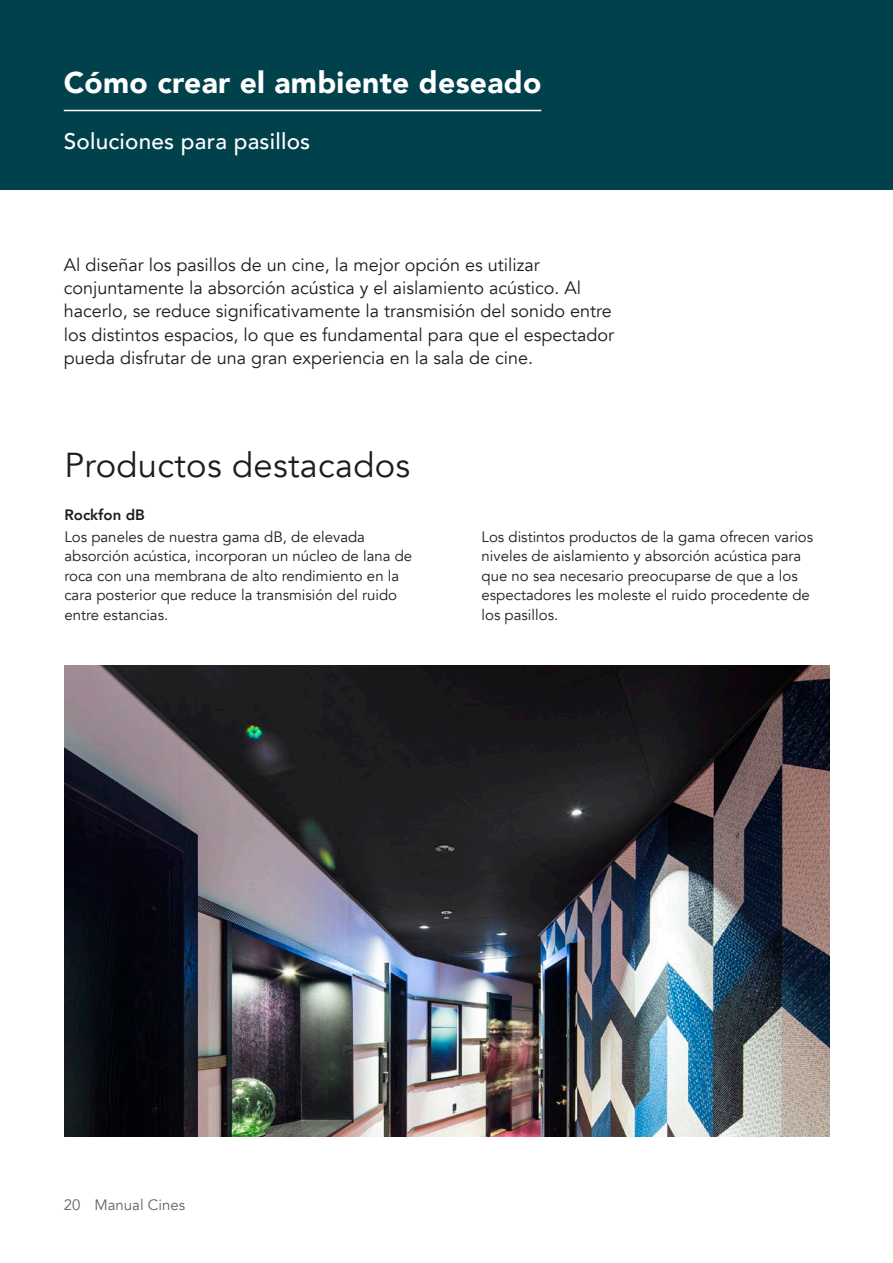
<style>
.page{position:relative;width:893px;height:1263px;background:#fff}
.page>*{position:absolute;margin:0;border:0;box-sizing:border-box;transform-origin:0 0}
.t1{font:34.5px "Avenir";letter-spacing:.01em;color:#1d1d1b}
.t2{font:900 30px "Avenir";letter-spacing:.01em;color:#fff}
.t3{font:500 22.5px "Avenir";letter-spacing:.01em;color:#fff}
.t4{font:18px/23.4px "Avenir";color:#1d1d1b}
.t5{font:15px/19.5px "Avenir";color:#1d1d1b}
.t6{font:15px "Avenir";color:#646463}
.t7{font:800 15px "Avenir";color:#1d1d1b}
</style>
<div class="page">
<div style="left:0;top:0;width:893px;height:189px;background:#00414c"></div>
<img style="left:64px;top:665px;width:766px;height:472px">
<hr style="left:64px;top:110px;width:477px;height:1px;background:#fff">
<h2 class="t2" style="left:64px;top:57px;width:479px">Cómo crear el ambiente deseado</h2>
<h3 class="t3" style="left:64px;top:121px;width:248px">Soluciones para pasillos</h3>
<p class="t4" style="left:64px;top:253px;width:552px">Al diseñar los pasillos de un cine, la mejor opción es utilizar conjuntamente la absorción acústica y el aislamiento acústico. Al hacerlo, se reduce significativamente la transmisión del sonido entre los distintos espacios, lo que es fundamental para que el espectador pueda disfrutar de una gran experiencia en la sala de cine.</p>
<h1 class="t1" style="left:64px;top:444px;width:347px">Productos destacados</h1>
<p class="t7" style="left:64px;top:503px;width:82px">Rockfon dB</p>
<p class="t5" style="left:64px;top:527px;width:349px">Los paneles de nuestra gama dB, de elevada absorción acústica, incorporan un núcleo de lana de roca con una membrana de alto rendimiento en la cara posterior que reduce la transmisión del ruido entre estancias.</p>
<p class="t5" style="left:482px;top:527px;width:333px">Los distintos productos de la gama ofrecen varios niveles de aislamiento y absorción acústica para que no sea necesario preocuparse de que a los espectadores les moleste el ruido procedente de los pasillos.</p>
<p class="t6" style="left:64px;top:1196px;width:18px">20</p>
<p class="t6" style="left:94px;top:1196px;width:92px">Manual Cines</p>
</div>
